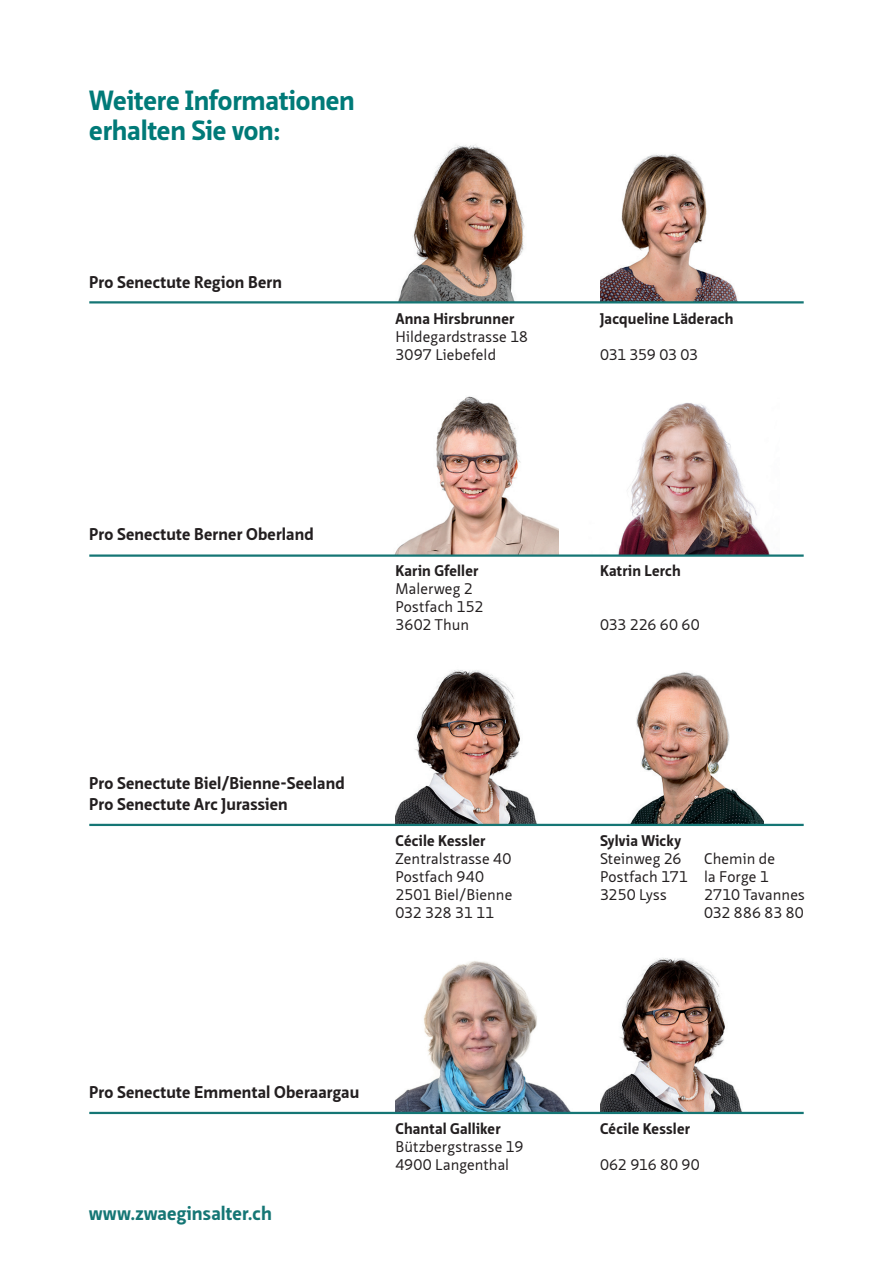
<style>
.page{position:relative;width:893px;height:1263px;background:#fff}
.page>*{position:absolute;margin:0;border:0;box-sizing:border-box;transform-origin:0 0}
.t1{font:700 27px/30px "Neue Sans Pro";letter-spacing:-.005em;color:#007a78}
.t2{font:700 18.75px "Neue Sans Pro";letter-spacing:.005em;color:#157675}
.t3{font:700 16.5px/21px "Neue Sans Pro";letter-spacing:.01em;color:#231f20}
.t4{font:15px/18px "Neue Sans Pro";letter-spacing:.005em;color:#231f20}
.t5{font:700 15px "Neue Sans Pro";letter-spacing:.01em;color:#231f20}
.t6{font:15px "Neue Sans Pro";letter-spacing:-.02em;color:#231f20}
</style>
<div class="page">
<img style="left:395px;top:961px;width:192px;height:151px">
<img style="left:600px;top:958px;width:162px;height:154px">
<img style="left:618px;top:403px;width:152px;height:151px">
<img style="left:395px;top:396px;width:163px;height:158px">
<img style="left:398px;top:144px;width:127px;height:157px">
<img style="left:600px;top:154px;width:138px;height:147px">
<hr style="left:89px;top:301px;width:715px;height:2px;background:#157675">
<hr style="left:89px;top:554px;width:715px;height:3px;background:#157675">
<img style="left:395px;top:670px;width:163px;height:154px">
<img style="left:587px;top:672px;width:176px;height:152px">
<hr style="left:89px;top:824px;width:715px;height:2px;background:#157675">
<hr style="left:89px;top:1112px;width:715px;height:2px;background:#157675">
<h1 class="t1" style="left:89px;top:85px;width:267px">Weitere Informationen erhalten Sie von:</h1>
<p class="t3" style="left:89px;top:271px;width:194px">Pro Senectute Region Bern</p>
<p class="t5" style="left:395px;top:309px;width:120px">Anna Hirsbrunner</p>
<p class="t4" style="left:395px;top:327px;width:134px">Hildegardstrasse 18<br>3097 Liebefeld</p>
<p class="t3" style="left:89px;top:523px;width:226px">Pro Senectute Berner Oberland</p>
<p class="t5" style="left:395px;top:561px;width:84px">Karin Gfeller</p>
<p class="t4" style="left:395px;top:579px;width:89px">Malerweg 2<br>Postfach 152<br>3602 Thun</p>
<p class="t3" style="left:89px;top:773px;width:257px">Pro Senectute Biel/Bienne-Seeland<br>Pro Senectute Arc Jurassien</p>
<p class="t5" style="left:395px;top:831px;width:91px">Cécile Kessler</p>
<p class="t4" style="left:395px;top:849px;width:118px">Zentralstrasse 40<br>Postfach 940<br>2501 Biel/Bienne<br>032 328 31 11</p>
<p class="t3" style="left:89px;top:1081px;width:272px">Pro Senectute Emmental Oberaargau</p>
<p class="t2" style="left:89px;top:1201px;width:184px">www.zwaeginsalter.ch</p>
<p class="t5" style="left:395px;top:1119px;width:107px">Chantal Galliker</p>
<p class="t4" style="left:395px;top:1137px;width:130px">Bützbergstrasse 19<br>4900 Langenthal</p>
<p class="t5" style="left:600px;top:309px;width:135px">Jacqueline Läderach</p>
<p class="t6" style="left:600px;top:345px;width:100px">031 359 03 03</p>
<p class="t5" style="left:600px;top:561px;width:82px">Katrin Lerch</p>
<p class="t4" style="left:600px;top:615px;width:101px">033 226 60 60</p>
<p class="t5" style="left:600px;top:831px;width:83px">Sylvia Wicky</p>
<p class="t4" style="left:600px;top:849px;width:89px">Steinweg 26<br>Postfach 171<br>3250 Lyss</p>
<p class="t4" style="left:704px;top:849px;width:102px">Chemin de<br>la Forge 1<br>2710 Tavannes<br>032 886 83 80</p>
<p class="t5" style="left:600px;top:1119px;width:91px">Cécile Kessler</p>
<p class="t4" style="left:600px;top:1155px;width:101px">062 916 80 90</p>
</div>
